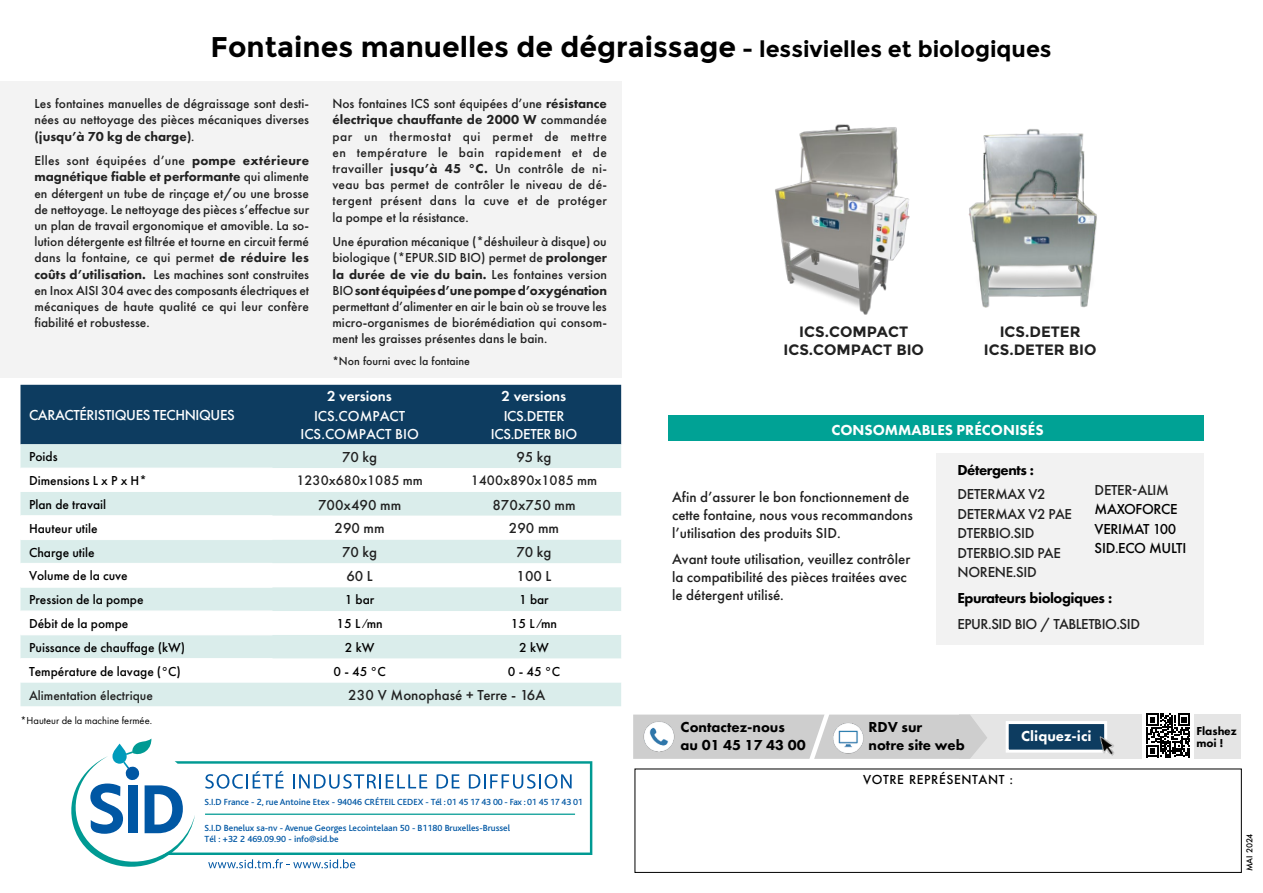
<style>
.page{position:relative;width:1263px;height:893px;background:#fff}
.page>*{position:absolute;margin:0;border:0;box-sizing:border-box;transform-origin:0 0}
.t1{font:700 28.5px "Montserrat";color:#000}
.t2{font:500 15px/18px "Futura PT";color:#212121}
.t3{font:500 15px/19.5px "Futura PT";letter-spacing:-.02em;color:#212121}
.t4{font:500 15px/18px "Futura PT";letter-spacing:-.025em;color:#fff;text-align:center}
.t5{font:700 15px/18px "Montserrat";color:#212121;text-align:center}
.t6{font:800 15px/18px "Futura PT";color:#000}
.t7{font:800 15px "Futura PT";letter-spacing:-.03em;color:#000}
.t8{font:800 15px "Futura PT";color:#fff}
.t9{font:500 15px/19.5px "Futura PT";letter-spacing:-.02em;color:#000}
.t10{font:500 15px "Futura PT";letter-spacing:-.03em;color:#212121}
.t11{font:500 15px/18px "Futura PT";color:#fff;text-align:center}
.t12{font:600 15px "Futura PT";color:#fff}
.t13{font:500 14.25px "Futura PT";color:#212121}
.t14{font:500 13.5px/16.2px "Futura PT";color:#212121;text-align:justify}
.t15{font:500 13.5px "Futura PT";color:#000}
.t16{font:500 12px "Futura";letter-spacing:.05em;color:#000}
.t17{font:800 12px/12px "Futura PT";color:#000}
.t18{font:10.5px "Futura PT";color:#000}
.t19{font:500 10.5px "Futura";color:#212121}
.t20{font:500 9.3px/11.1px "Bliss";color:#0057a4}
.t21{font:500 9px "Futura PT";color:#000}
.s1{font-size:22.5px}
.s2{font-weight:800}
</style>
<div class="page">
<div style="left:936px;top:453px;width:268px;height:192px;background:#f2f2f2"></div>
<div style="left:0;top:82px;width:621px;height:296px;background:#ededed"></div>
<img style="left:968px;top:129px;width:129px;height:179px">
<img style="left:775px;top:124px;width:135px;height:191px">
<div style="left:634px;top:769px;width:608px;height:104px;border:1px solid #000"></div>
<svg style="left:71px;top:739px;width:521px;height:130px"></svg>
<div style="left:668px;top:415px;width:536px;height:26px;background:#00a295"></div>
<div style="left:21px;top:385px;width:600px;height:59px;background:#0d3c60"></div>
<div style="left:21px;top:444px;width:600px;height:262px;background:#daedeb"></div>
<svg style="left:21px;top:468px;width:600px;height:214px"></svg>
<hr style="left:21px;top:468px;width:251px;height:1px;background:#fff">
<hr style="left:21px;top:515px;width:251px;height:1px;background:#fff">
<hr style="left:21px;top:539px;width:251px;height:1px;background:#fff">
<hr style="left:21px;top:563px;width:251px;height:1px;background:#fff">
<hr style="left:21px;top:587px;width:251px;height:1px;background:#fff">
<hr style="left:21px;top:611px;width:251px;height:1px;background:#fff">
<hr style="left:21px;top:634px;width:251px;height:1px;background:#fff">
<hr style="left:21px;top:658px;width:251px;height:1px;background:#fff">
<div style="left:960px;top:715px;width:281px;height:44px;background:#e5e5e5"></div>
<div style="left:1006px;top:721px;width:101px;height:32px;background:#0d3c60;border:3px solid #fff"></div>
<img style="left:1092px;top:735px;width:22px;height:21px">
<div style="left:1142px;top:710px;width:51px;height:51px;background:#fff"></div>
<svg style="left:1146px;top:713px;width:44px;height:44px"></svg>
<div style="left:633px;top:714px;width:354px;height:45px;background:#cecece"></div>
<img style="left:833px;top:719px;width:32px;height:38px">
<img style="left:643px;top:720px;width:32px;height:35px">
<h1 class="t1" style="left:211px;top:30px;width:842px">Fontaines manuelles de dégraissage <span class="s1">- lessivielles et biologiques</span></h1>
<p class="t14" style="left:34px;top:96px;width:276px">Les fontaines manuelles de dégraissage sont desti&shy;nées au nettoyage des pièces mécaniques diverses <span class="s2">(jusqu’à 70 kg de charge)</span>.</p>
<p class="t14" style="left:34px;top:153px;width:276px">Elles sont équipées d’une <span class="s2">pompe extérieure magnétique fiable et performante</span> qui alimente en détergent un tube de rinçage et/ou une brosse de nettoyage. Le nettoyage des pièces s’effectue sur un plan de travail ergonomique et amovible. La so&shy;lution détergente est filtrée et tourne en circuit fermé dans la fontaine, ce qui permet <span class="s2">de réduire les coûts d’utilisation.</span> Les machines sont construites en Inox AISI 304 avec des composants électriques et mécaniques de haute qualité ce qui leur confère fiabilité et robustesse.</p>
<p class="t14" style="left:332px;top:96px;width:276px">Nos fontaines ICS sont équipées d’une <span class="s2">résistance électrique chauffante de 2000 W</span> commandée par un thermostat qui permet de mettre en température le bain rapidement et de travailler <span class="s2">jusqu’à 45 °C.</span> Un contrôle de ni&shy;veau bas permet de contrôler le niveau de dé&shy;tergent présent dans la cuve et de protéger la pompe et la résistance.</p>
<p class="t14" style="left:332px;top:234px;width:276px">Une épuration mécanique (*déshuileur à disque) ou biologique (*EPUR.SID BIO) permet de <span class="s2">prolonger la durée de vie du bain.</span> Les fontaines version BIO <span class="s2">sont équipées d’une pompe d’oxygénation </span>permettant d’alimenter en air le bain où se trouve les micro-organismes de biorémédiation qui consom&shy;ment les graisses présentes dans le bain.</p>
<p class="t19" style="left:332px;top:353px;width:139px">*Non fourni avec la fontaine</p>
<p class="t4" style="left:29px;top:406px;width:207px">CARACTÉRISTIQUES TECHNIQUES</p>
<p class="t12" style="left:327px;top:387px;width:66px">2 versions</p>
<p class="t11" style="left:300px;top:407px;width:120px">ICS.COMPACT<br>ICS.COMPACT BIO</p>
<p class="t12" style="left:502px;top:387px;width:66px">2 versions</p>
<p class="t4" style="left:491px;top:407px;width:88px">ICS.DETER<br>ICS.DETER BIO</p>
<p class="t15" style="left:29px;top:449px;width:30px">Poids</p>
<p class="t2" style="left:342px;top:448px;width:37px">70 kg</p>
<p class="t2" style="left:516px;top:448px;width:37px">95 kg</p>
<p class="t15" style="left:29px;top:473px;width:119px">Dimensions L x P x H*</p>
<p class="t13" style="left:296px;top:472px;width:128px">1230x680x1085 mm</p>
<p class="t13" style="left:471px;top:472px;width:128px">1400x890x1085 mm</p>
<p class="t15" style="left:29px;top:496px;width:79px">Plan de travail</p>
<p class="t2" style="left:318px;top:496px;width:85px">700x490 mm</p>
<p class="t2" style="left:492px;top:496px;width:85px">870x750 mm</p>
<p class="t15" style="left:29px;top:520px;width:70px">Hauteur utile</p>
<p class="t2" style="left:335px;top:519px;width:52px">290 mm</p>
<p class="t2" style="left:509px;top:519px;width:52px">290 mm</p>
<p class="t15" style="left:29px;top:544px;width:67px">Charge utile</p>
<p class="t2" style="left:342px;top:543px;width:37px">70 kg</p>
<p class="t2" style="left:516px;top:543px;width:37px">70 kg</p>
<p class="t15" style="left:29px;top:568px;width:100px">Volume de la cuve</p>
<p class="t2" style="left:346px;top:567px;width:28px">60 L</p>
<p class="t2" style="left:516px;top:567px;width:36px">100 L</p>
<p class="t15" style="left:29px;top:592px;width:116px">Pression de la pompe</p>
<p class="t15" style="left:345px;top:592px;width:31px">1 bar</p>
<p class="t15" style="left:519px;top:592px;width:31px">1 bar</p>
<p class="t15" style="left:29px;top:615px;width:101px">Débit de la pompe</p>
<p class="t15" style="left:337px;top:615px;width:48px">15 L ⁄mn</p>
<p class="t15" style="left:511px;top:615px;width:48px">15 L ⁄mn</p>
<p class="t15" style="left:29px;top:639px;width:158px">Puissance de chauffage (kW)</p>
<p class="t15" style="left:345px;top:639px;width:31px">2 kW</p>
<p class="t15" style="left:519px;top:639px;width:31px">2 kW</p>
<p class="t15" style="left:29px;top:663px;width:153px">Température de lavage (°C)</p>
<p class="t15" style="left:334px;top:663px;width:54px">0 - 45 °C</p>
<p class="t15" style="left:508px;top:663px;width:54px">0 - 45 °C</p>
<p class="t14" style="left:29px;top:687px;width:125px">Alimentation électrique</p>
<p class="t2" style="left:348px;top:686px;width:198px">230 V Monophasé + Terre - 16A</p>
<p class="t18" style="left:21px;top:714px;width:133px">*Hauteur de la machine fermée.</p>
<p class="t20" style="left:205px;top:796px;width:380px">S.I.D France - 2, rue Antoine Etex - 94046 CRÉTEIL CEDEX - Tél : 01 45 17 43 00 - Fax : 01 45 17 43 01</p>
<p class="t20" style="left:204px;top:822px;width:307px">S.I.D Benelux sa-nv - Avenue Georges Lecointelaan 50 - B1180 Bruxelles-Brussel<br>Tél : +32 2 469.09.90 - info@sid.be</p>
<p class="t5" style="left:783px;top:323px;width:142px">ICS.COMPACT<br>ICS.COMPACT BIO</p>
<p class="t5" style="left:984px;top:323px;width:114px">ICS.DETER<br>ICS.DETER BIO</p>
<p class="t8" style="left:831px;top:420px;width:214px">CONSOMMABLES PRÉCONISÉS</p>
<p class="t2" style="left:672px;top:488px;width:242px">Afin d’assurer le bon fonctionnement de cette fontaine, nous vous recommandons l’utilisation des produits SID.</p>
<p class="t2" style="left:672px;top:550px;width:240px">Avant toute utilisation, veuillez contrôler la compatibilité des pièces traitées avec le détergent utilisé.</p>
<p class="t7" style="left:957px;top:461px;width:78px">Détergents :</p>
<p class="t3" style="left:957px;top:484px;width:116px">DETERMAX V2<br>DETERMAX V2 PAE<br>DTERBIO.SID<br>DTERBIO.SID PAE<br>NORENE.SID</p>
<p class="t3" style="left:1095px;top:480px;width:76px">DETER-ALIM</p>
<p class="t9" style="left:1095px;top:500px;width:93px">MAXOFORCE<br>VERIMAT 100<br>SID.ECO MULTI</p>
<p class="t7" style="left:957px;top:589px;width:156px">Epurateurs biologiques :</p>
<p class="t10" style="left:957px;top:614px;width:184px">EPUR.SID BIO / TABLETBIO.SID</p>
<p class="t6" style="left:681px;top:718px;width:126px">Contactez-nous au 01 45 17 43 00</p>
<p class="t8" style="left:1021px;top:726px;width:72px">Cliquez-ici</p>
<p class="t17" style="left:1196px;top:724px;width:42px">Flashez moi !</p>
<p class="t6" style="left:868px;top:718px;width:98px">RDV sur<br>notre site web</p>
<p class="t16" style="left:863px;top:771px;width:152px">VOTRE REPRÉSENTANT :</p>
<p class="t21" style="left:1244px;top:871px;width:39px;rotate:-90deg">MAI 2024</p>
</div>
